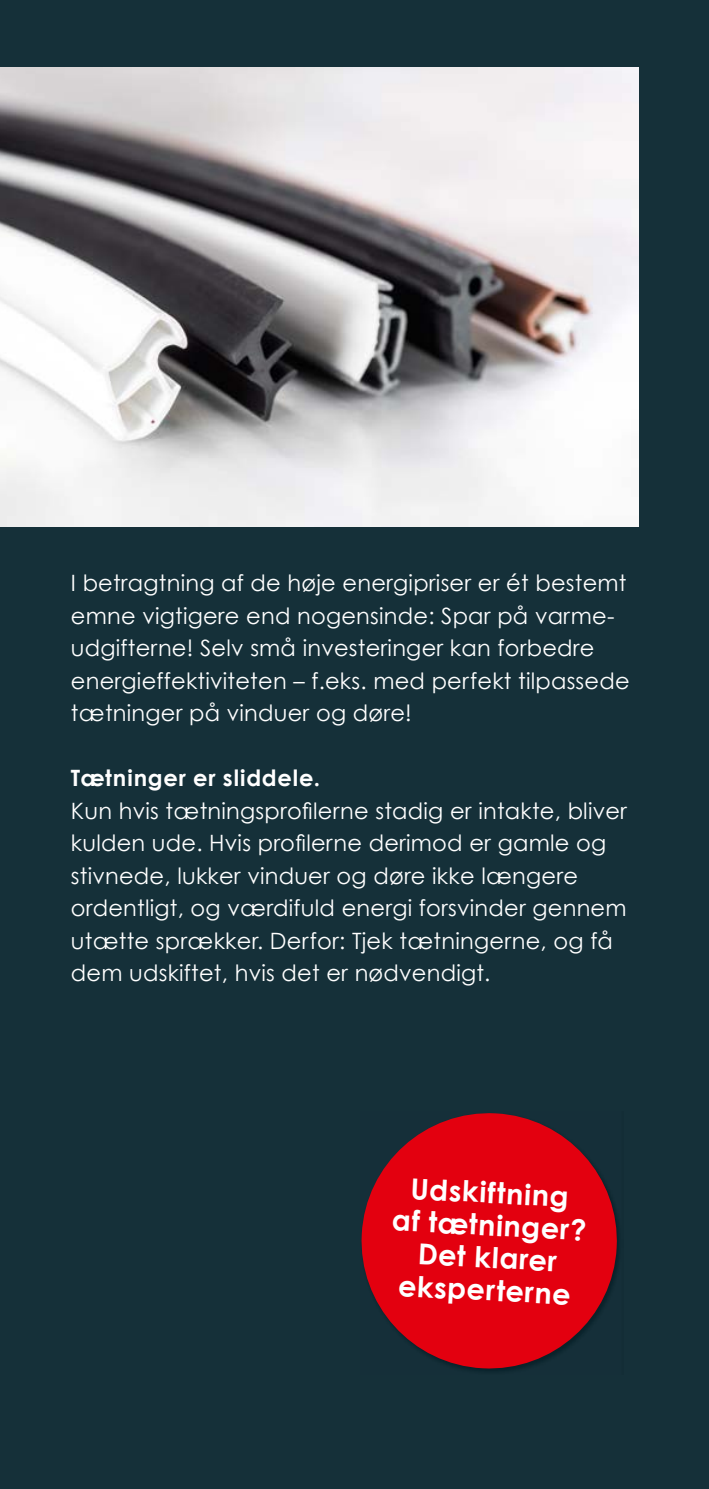
<style>
.page{position:relative;width:709px;height:1489px;background:#fff}
.page>*{position:absolute;margin:0;border:0;box-sizing:border-box;transform-origin:0 0}
.t1{font:700 28.75px/32.5px "Century Gothic";color:#fff;text-align:center}
.t2{font:22.5px/32.5px "Century Gothic";letter-spacing:.01em;color:#fff}
.t3{font:700 22.5px "Century Gothic";letter-spacing:.04em;color:#fff}
</style>
<div class="page">
<div style="left:0;top:0;width:709px;height:1488px;background:#153039"></div>
<svg style="left:361px;top:1113px;width:257px;height:258px;fill:#e3000f"></svg>
<img style="left:0;top:67px;width:638px;height:459px">
<p class="t2" style="left:71px;top:566px;width:560px">I betragtning af de høje energipriser er ét bestemt emne vigtigere end nogensinde: Spar på varme&shy;udgifterne! Selv små investeringer kan forbedre energieffektiviteten – f.eks. med perfekt tilpassede tætninger på vinduer og døre!</p>
<p class="t3" style="left:71px;top:764px;width:251px">Tætninger er sliddele.</p>
<p class="t2" style="left:71px;top:794px;width:557px">Kun hvis tætningsprofilerne stadig er intakte, bliver kulden ude. Hvis profilerne derimod er gamle og stivnede, lukker vinduer og døre ikke længere ordentligt, og værdifuld energi forsvinder gennem utætte sprækker. Derfor: Tjek tætningerne, og få dem udskiftet, hvis det er nødvendigt.</p>
<p class="t1" style="left:394px;top:1170px;width:196px;rotate:3deg">Udskiftning<br>af tætninger?<br>Det klarer eksperterne</p>
</div>
